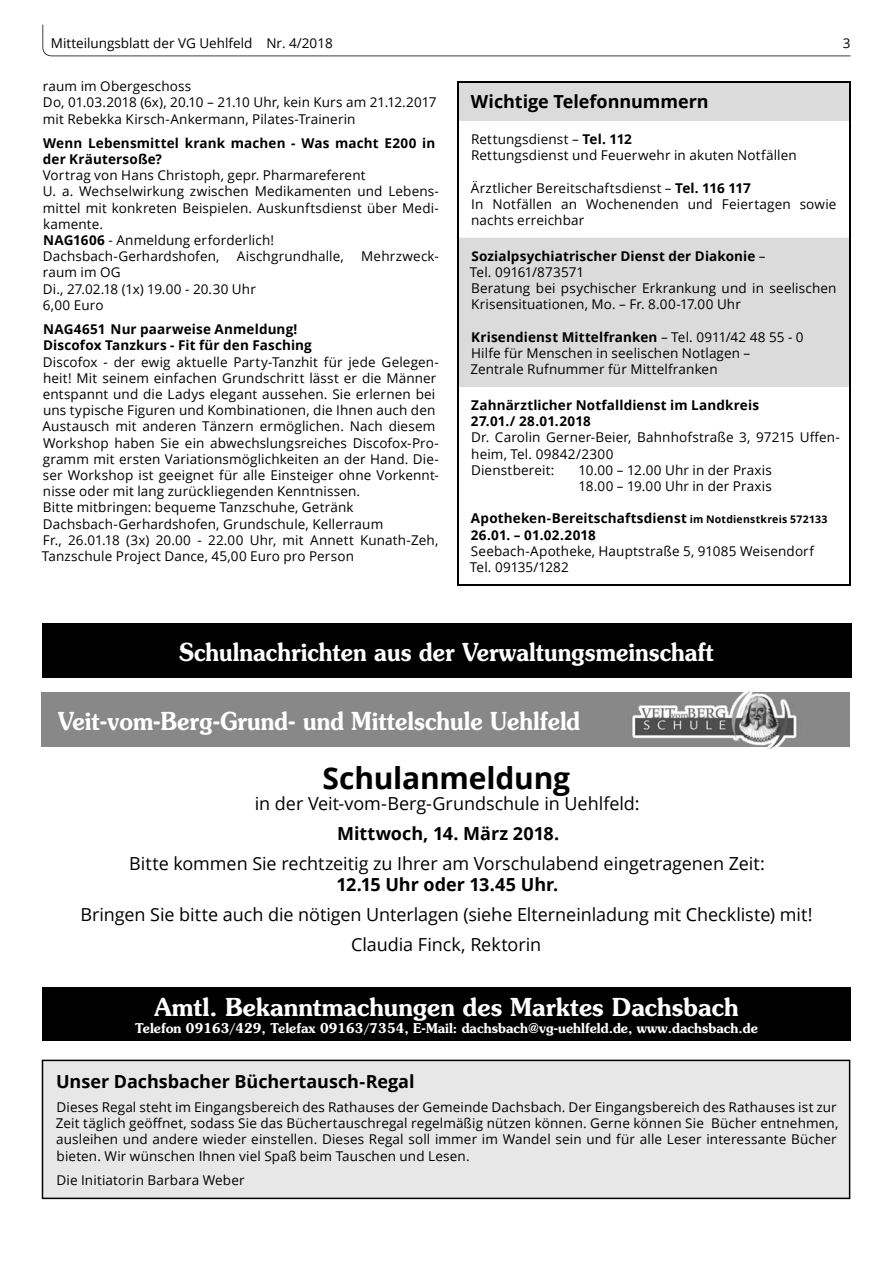
<style>
.page{position:relative;width:893px;height:1263px;background:#fff}
.page>*{position:absolute;margin:0;border:0;box-sizing:border-box;transform-origin:0 0}
.t1{font:700 30px "Open Sans";letter-spacing:-.01em;color:#000}
.t2{font:600 24.75px "Souvenir";color:#fff;scale:.89 1}
.t3{font:600 24.75px "Souvenir";color:#fff;scale:.95 1}
.t4{font:18px/29.7px "Open Sans";color:#000;text-align:center}
.t5{font:700 18px "Open Sans";color:#000}
.t6{font:13.5px/16.2px "Open Sans";letter-spacing:.01em;color:#000}
.t7{font:700 13.5px/16.2px "Open Sans";letter-spacing:.01em;color:#000}
.t8{font:600 13.5px "Souvenir";color:#fff;scale:.95 1}
.s1{font-weight:700}
.s2{font-size:10.5px}
</style>
<div class="page">
<svg style="left:42px;top:25px;width:808px;height:31px"></svg>
<div style="left:41px;top:692px;width:808px;height:55px;background:#888"></div>
<img style="left:632px;top:692px;width:165px;height:55px">
<svg style="left:459px;top:82px;width:390px;height:305px;fill:#dbdbdb"></svg>
<hr style="left:457px;top:81px;width:393px;height:1px;background:#000">
<hr style="left:457px;top:82px;width:2px;height:39px;background:#000">
<hr style="left:849px;top:82px;width:1px;height:39px;background:#000">
<hr style="left:457px;top:121px;width:2px;height:117px;background:#000">
<hr style="left:849px;top:121px;width:1px;height:117px;background:#000">
<hr style="left:457px;top:238px;width:2px;height:149px;background:#000">
<hr style="left:849px;top:238px;width:1px;height:149px;background:#000">
<hr style="left:457px;top:387px;width:2px;height:197px;background:#000">
<hr style="left:849px;top:387px;width:1px;height:197px;background:#000">
<hr style="left:457px;top:584px;width:393px;height:2px;background:#000">
<div style="left:42px;top:623px;width:809px;height:55px;background:#000"></div>
<div style="left:42px;top:988px;width:808px;height:53px;background:#000"></div>
<div style="left:42px;top:1060px;width:808px;height:139px;background:#e7e7e7"></div>
<p class="t6" style="left:51px;top:34px;width:283px">Mitteilungsblatt der VG Uehlfeld Nr. 4/2018</p>
<p class="t6" style="left:843px;top:34px;width:9px">3</p>
<p class="t6" style="left:43px;top:78px;width:395px">raum im Obergeschoss<br>Do, 01.03.2018 (6x), 20.10 – 21.10 Uhr, kein Kurs am 21.12.2017 mit Rebekka Kirsch-Ankermann, Pilates-Trainerin</p>
<p class="t7" style="left:43px;top:135px;width:394px">Wenn Lebensmittel krank machen - Was macht E200 in der Kräutersoße?</p>
<p class="t6" style="left:43px;top:167px;width:398px">Vortrag von Hans Christoph, gepr. Pharmareferent<br>U. a. Wechselwirkung zwischen Medikamenten und Lebens&shy;mittel mit konkreten Beispielen. Auskunftsdienst über Medi&shy;kamente.<br><span class="s1">NAG1606</span> - Anmeldung erforderlich!<br>Dachsbach-Gerhardshofen,</p>
<p class="t6" style="left:237px;top:248px;width:108px">Aischgrundhalle,</p>
<p class="t6" style="left:361px;top:248px;width:79px">Mehrzweck-</p>
<p class="t6" style="left:43px;top:264px;width:214px">raum im OG<br>Di., 27.02.18 (1x) 19.00 - 20.30 Uhr<br>6,00 Euro</p>
<p class="t7" style="left:43px;top:321px;width:270px">NAG4651 Nur paarweise Anmeldung!<br>Discofox Tanzkurs - Fit für den Fasching</p>
<p class="t6" style="left:42px;top:353px;width:399px">Discofox - der ewig aktuelle Party-Tanzhit für jede Gelegen&shy;heit! Mit seinem einfachen Grundschritt lässt er die Männer entspannt und die Ladys elegant aussehen. Sie erlernen bei uns typische Figuren und Kombinationen, die Ihnen auch den Austausch mit anderen Tänzern ermöglichen. Nach diesem Workshop haben Sie ein abwechslungsreiches Discofox-Pro&shy;gramm mit ersten Variationsmöglichkeiten an der Hand. Die&shy;ser Workshop ist geeignet für alle Einsteiger ohne Vorkennt&shy;nisse oder mit lang zurückliegenden Kenntnissen.<br>Bitte mitbringen: bequeme Tanzschuhe, Getränk Dachsbach-Gerhardshofen, Grundschule, Kellerraum<br>Fr., 26.01.18 (3x) 20.00 - 22.00 Uhr, mit Annett Kunath-Zeh, Tanzschule Project Dance, 45,00 Euro pro Person</p>
<h3 class="t5" style="left:471px;top:89px;width:239px">Wichtige Telefonnummern</h3>
<p class="t6" style="left:471px;top:131px;width:327px">Rettungsdienst – <span class="s1">Tel. 112<br></span>Rettungsdienst und Feuerwehr in akuten Notfällen</p>
<p class="t6" style="left:471px;top:179px;width:367px">Ärztlicher Bereitschaftsdienst – <span class="s1">Tel. 116 117<br></span>In Notfällen an Wochenenden und Feiertagen sowie nachts erreichbar</p>
<p class="t6" style="left:470px;top:247px;width:368px"><span class="s1">Sozialpsychiatrischer Dienst der Diakonie</span> –<br>Tel. 09161/873571<br>Beratung bei psychischer Erkrankung und in seelischen Krisensituationen, Mo. – Fr. 8.00-17.00 Uhr</p>
<p class="t6" style="left:470px;top:328px;width:335px"><span class="s1">Krisendienst Mittelfranken</span> – Tel. 0911/42 48 55 - 0<br>Hilfe für Menschen in seelischen Notlagen –<br>Zentrale Rufnummer für Mittelfranken</p>
<p class="t7" style="left:471px;top:397px;width:290px">Zahnärztlicher Notfalldienst im Landkreis<br>27.01./ 28.01.2018</p>
<p class="t6" style="left:471px;top:429px;width:370px">Dr. Carolin Gerner-Beier, Bahnhofstraße 3, 97215 Uffen&shy;heim, Tel. 09842/2300<br>Dienstbereit:</p>
<p class="t6" style="left:579px;top:462px;width:195px">10.00 – 12.00 Uhr in der Praxis<br>18.00 – 19.00 Uhr in der Praxis</p>
<p class="t7" style="left:471px;top:510px;width:358px">Apotheken-Bereitschaftsdienst <span class="s2">im Notdienstkreis 572133<br></span>26.01. – 01.02.2018</p>
<p class="t6" style="left:470px;top:543px;width:346px">Seebach-Apotheke, Hauptstraße 5, 91085 Weisendorf<br>Tel. 09135/1282</p>
<h2 class="t2" style="left:179px;top:639px;width:602px">Schulnachrichten aus der Verwaltungsmeinschaft</h2>
<h2 class="t2" style="left:58px;top:708px;width:588px">Veit-vom-Berg-Grund- und Mittelschule Uehlfeld</h2>
<h1 class="t1" style="left:323px;top:757px;width:249px">Schulanmeldung</h1>
<h3 class="t4" style="left:255px;top:789px;width:386px">in der Veit-vom-Berg-Grundschule in Uehlfeld:</h3>
<h3 class="t5" style="left:337px;top:821px;width:224px">Mittwoch, 14. März 2018.</h3>
<h3 class="t4" style="left:129px;top:848px;width:637px">Bitte kommen Sie rechtzeitig zu Ihrer am Vorschulabend eingetragenen Zeit:</h3>
<h3 class="t5" style="left:336px;top:872px;width:223px">12.15 Uhr oder 13.45 Uhr.</h3>
<h3 class="t4" style="left:80px;top:899px;width:733px">Bringen Sie bitte auch die nötigen Unterlagen (siehe Elterneinladung mit Checkliste) mit!<br>Claudia Finck, Rektorin</h3>
<h2 class="t3" style="left:154px;top:995px;width:616px">Amtl. Bekanntmachungen des Marktes Dachsbach</h2>
<p class="t8" style="left:135px;top:1021px;width:657px">Telefon 09163/429, Telefax 09163/7354, E-Mail: dachsbach@vg-uehlfeld.de, www.dachsbach.de</p>
<h3 class="t5" style="left:56px;top:1068px;width:360px">Unser Dachsbacher Büchertausch-Regal</h3>
<p class="t6" style="left:56px;top:1099px;width:784px">Dieses Regal steht im Eingangsbereich des Rathauses der Gemeinde Dachsbach. Der Eingangsbereich des Rathauses ist zur Zeit täglich geöffnet, sodass Sie das Büchertauschregal regelmäßig nützen können. Gerne können Sie Bücher entnehmen, ausleihen und andere wieder einstellen. Dieses Regal soll immer im Wandel sein und für alle Leser interessante Bücher bieten. Wir wünschen Ihnen viel Spaß beim Tauschen und Lesen.</p>
<p class="t6" style="left:56px;top:1172px;width:190px">Die Initiatorin Barbara Weber</p>
</div>
